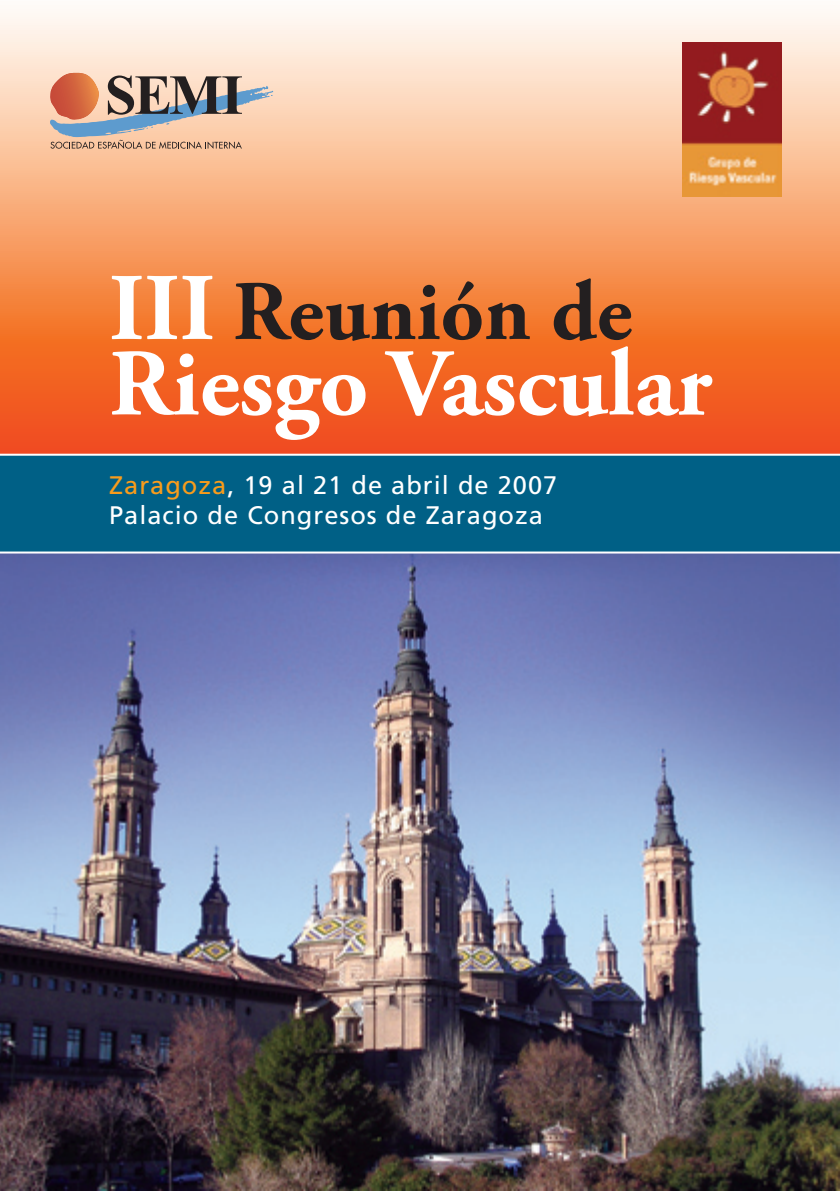
<style>
.page{position:relative;width:840px;height:1191px;background:#fff}
.page>*{position:absolute;margin:0;border:0;box-sizing:border-box;transform-origin:0 0}
.t1{font:700 95.2px "Adobe Garamond Pro";color:#fff}
.t2{font:700 84.6px "Adobe Garamond Pro";color:#231f20}
.t3{font:25.4px/30.4px "Frutiger";letter-spacing:.04em;color:#fff}
.s1{font-size:95.2px;color:#fff}
.s2{color:#f89c1c}
</style>
<div class="page">
<svg style="left:0;top:11px;width:839px;height:443px;background:#f79c6b"></svg>
<img style="left:0;top:553px;width:839px;height:638px">
<div style="left:0;top:455px;width:839px;height:97px;background:#006086"></div>
<svg style="left:50px;top:73px;width:223px;height:76px;background:#bfa395"></svg>
<img style="left:682px;top:43px;width:99px;height:154px">
<h2 class="t2" style="left:109px;top:263px;width:524px"><span class="s1">III</span> Reunión de</h2>
<h1 class="t1" style="left:109px;top:329px;width:604px">Riesgo Vascular</h1>
<p class="t3" style="left:109px;top:470px;width:449px"><span class="s2">Zaragoza</span>, 19 al 21 de abril de 2007<br>Palacio de Congresos de Zaragoza</p>
</div>
